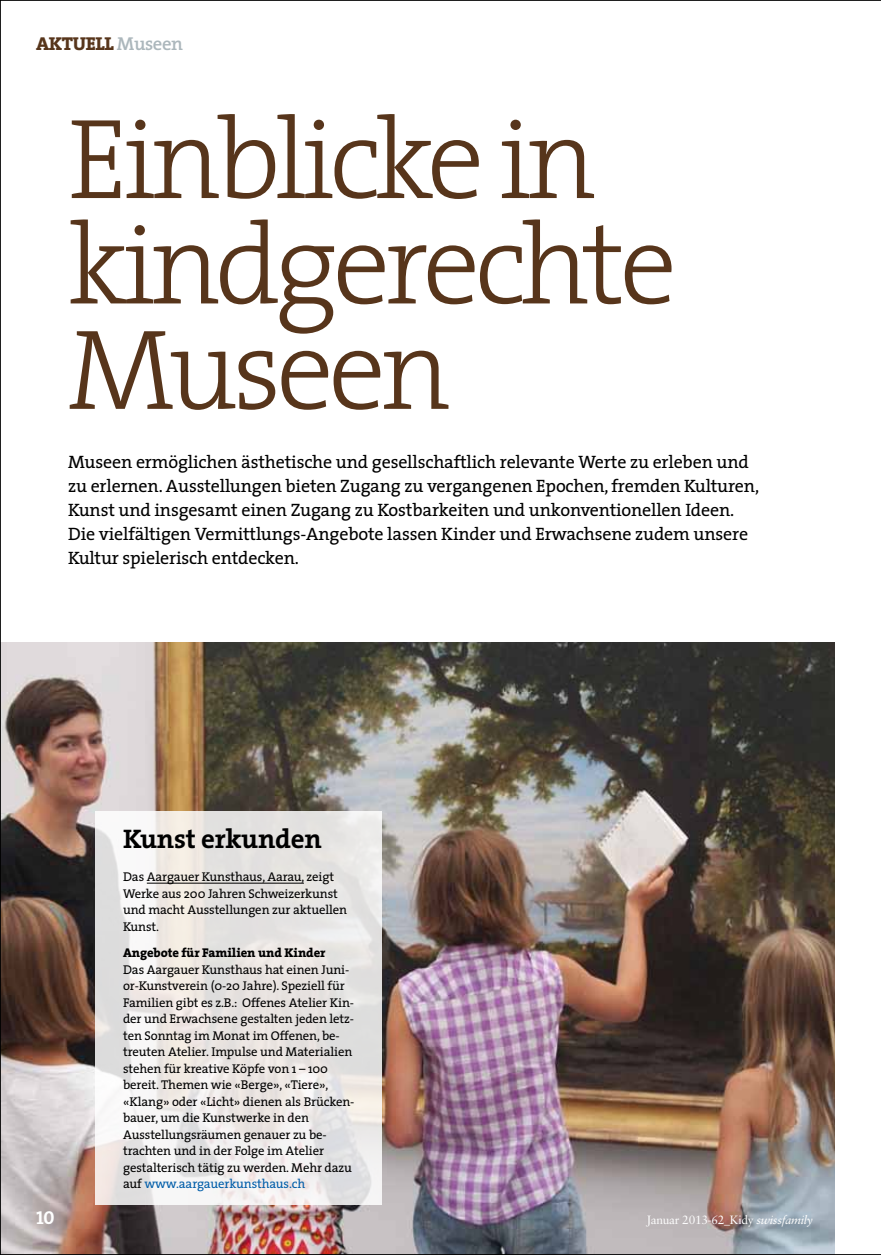
<style>
.page{position:relative;width:881px;height:1255px;background:#fff}
.page>*{position:absolute;margin:0;border:0;box-sizing:border-box;transform-origin:0 0}
.t1{font:300 114.9px/105.3px "The Serif";letter-spacing:-.05em;color:#57351b}
.t2{font:700 27px "The Serif";letter-spacing:-.01em;color:#000}
.t3{font:800 18.75px "The Serif";color:#57351b}
.t4{font:18.75px "The Serif Bold Caps";color:#fff}
.t5{font:18px/24px "The Serif";letter-spacing:-.01em;color:#000}
.t6{font:12.75px/16.5px "The Serif";letter-spacing:-.01em;color:#000}
.t7{font:800 12.75px "The Serif";letter-spacing:-.01em;color:#000}
.t8{font:12px "Sabon";letter-spacing:-.025em;color:#fff}
.s1{font-weight:600;color:#acb7bc}
.s2{color:#005da9}
.s3{font-style:italic}
</style>
<div class="page">
<img style="left:0;top:0;width:880px;height:1254px">
<h3 class="t3" style="left:36px;top:28px;width:148px">Aktuell <span class="s1">Museen</span></h3>
<h1 class="t1" style="left:68px;top:103px;width:610px">Einblicke in kindgerechte<br>Museen</h1>
<p class="t5" style="left:68px;top:449px;width:692px">Museen ermöglichen ästhetische und gesellschaftlich relevante Werte zu erleben und zu erlernen. Ausstellungen bieten Zugang zu vergangenen Epochen, fremden Kulturen, Kunst und insgesamt einen Zugang zu Kostbarkeiten und unkonventionellen Ideen.<br>Die vielfältigen Vermittlungs-Angebote lassen Kinder und Erwachsene zudem unsere Kultur spielerisch entdecken.</p>
<h2 class="t2" style="left:123px;top:816px;width:200px">Kunst erkunden</h2>
<p class="t6" style="left:123px;top:868px;width:225px">Das Aargauer Kunsthaus, Aarau, zeigt<br>Werke aus 200 Jahren Schweizerkunst und macht Ausstellungen zur aktuellen<br>Kunst.</p>
<p class="t7" style="left:123px;top:941px;width:204px">Angebote für Familien und Kinder</p>
<p class="t6" style="left:123px;top:960px;width:233px">Das Aargauer Kunsthaus hat einen Juni&shy;or-Kunstverein (0-20 Jahre). Speziell für Familien gibt es z.B.: Offenes Atelier Kin&shy;der und Erwachsene gestalten jeden letz&shy;ten Sonntag im Monat im Offenen, be&shy;treuten Atelier. Impulse und Materialien stehen für kreative Köpfe von 1 – 100 bereit. Themen wie «Berge», «Tiere», «Klang» oder «Licht» dienen als Brücken&shy;bauer, um die Kunstwerke in den Ausstellungsräumen genauer zu be&shy;trachten und in der Folge im Atelier gestalterisch tätig zu werden. Mehr dazu auf <span class="s2">www.aargauerkunsthaus.ch</span></p>
<h3 class="t4" style="left:36px;top:1201px;width:20px">10</h3>
<p class="t8" style="left:646px;top:1212px;width:168px">Januar 2013-62<span class="s3">_</span>Kidy <span class="s3">swissfamily</span></p>
</div>
